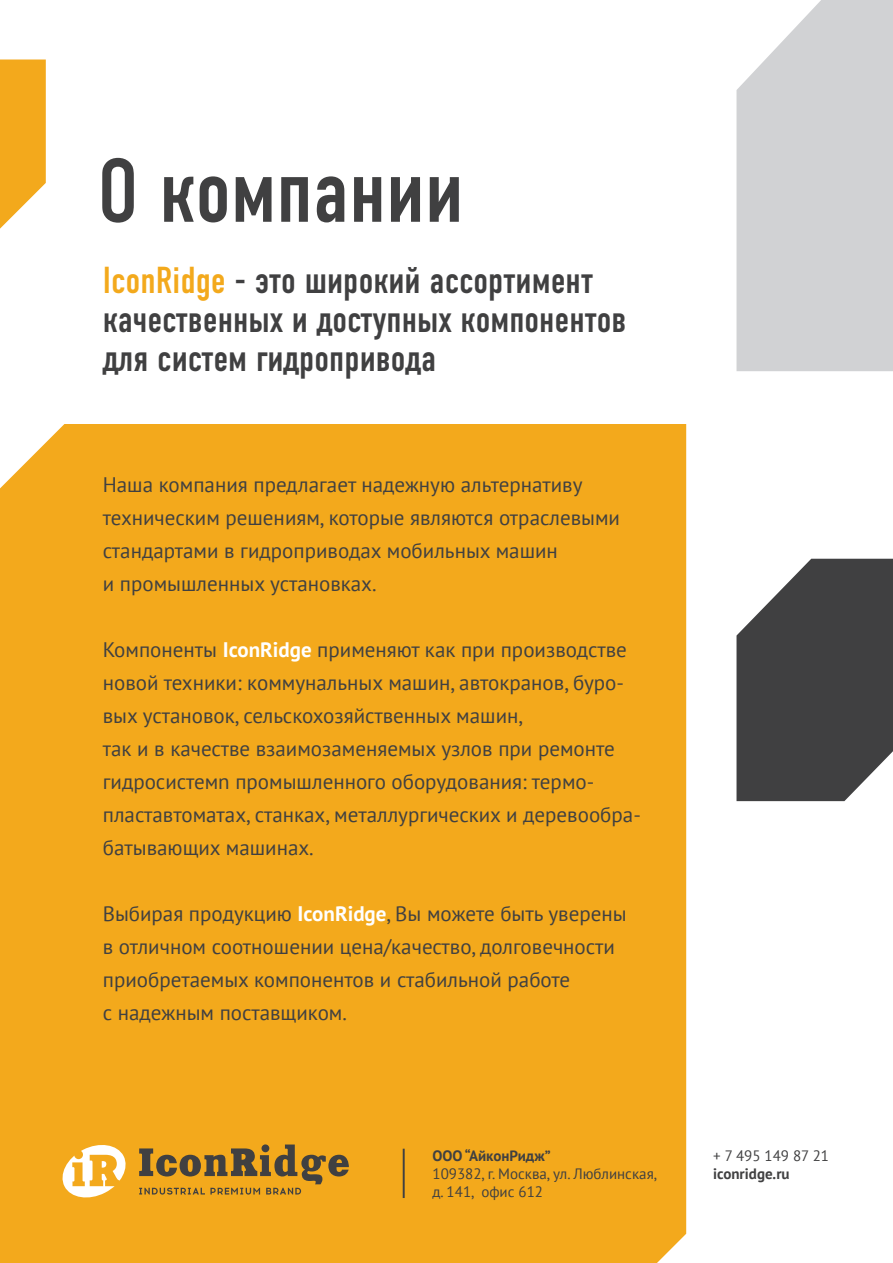
<style>
.page{position:relative;width:893px;height:1263px;background:#fff}
.page>*{position:absolute;margin:0;border:0;box-sizing:border-box;transform-origin:0 0}
.t1{font:90px "DIN Condensed C";color:#404041}
.t2{font:37.5px/39px "DIN Condensed C";color:#404041}
.t3{font:21px/33px "PT Sans";color:#404041}
.t4{font:15px/18px "PT Sans";color:#404041}
.t5{font:700 15px "PT Sans";color:#404041}
.s1{color:#f3a91c}
.s2{font-weight:700;color:#fff}
</style>
<div class="page">
<div style="left:0;top:424px;width:686px;height:839px;background:#f3a91c"></div>
<svg style="left:736px;top:559px;width:157px;height:242px;background:#545455"></svg>
<svg style="left:736px;top:0;width:157px;height:371px;background:#d4d5d6"></svg>
<svg style="left:139px;top:1144px;width:210px;height:50px;background:#b68528"></svg>
<svg style="left:58px;top:1141px;width:72px;height:60px"></svg>
<hr style="left:403px;top:1149px;width:2px;height:49px;background:#404041">
<svg style="left:0;top:60px;width:46px;height:169px;background:#f4b53c"></svg>
<h1 class="t1" style="left:98px;top:143px;width:367px">О компании</h1>
<h2 class="t2" style="left:103px;top:261px;width:525px"><span class="s1">IconRidge</span> - это широкий ассортимент качественных и доступных компонентов для систем гидропривода</h2>
<p class="t3" style="left:103px;top:467px;width:519px">Наша компания предлагает надежную альтернативу техническим решениям, которые являются отраслевыми стандартами в гидроприводах мобильных машин<br>и промышленных установках.</p>
<p class="t3" style="left:103px;top:632px;width:540px">Компоненты <span class="s2">IconRidge</span> применяют как при производстве новой техники: коммунальных машин, автокранов, буро&shy;вых установок, сельскохозяйственных машин,<br>так и в качестве взаимозаменяемых узлов при ремонте гидросистемn промышленного оборудования: термо&shy;пластавтоматах, станках, металлургических и деревообра&shy;батывающих машинах.</p>
<p class="t3" style="left:103px;top:896px;width:525px">Выбирая продукцию <span class="s2">IconRidge</span>, Вы можете быть уверены в отличном соотношении цена/качество, долговечности приобретаемых компонентов и стабильной работе<br>с надежным поставщиком.</p>
<p class="t5" style="left:432px;top:1146px;width:120px">ООО “АйконРидж”</p>
<p class="t4" style="left:432px;top:1165px;width:226px">109382, г. Москва, ул. Люблинская, д. 141, офис 612</p>
<p class="t4" style="left:713px;top:1147px;width:117px">+ 7 495 149 87 21</p>
<p class="t5" style="left:713px;top:1164px;width:78px">iconridge.ru</p>
</div>
